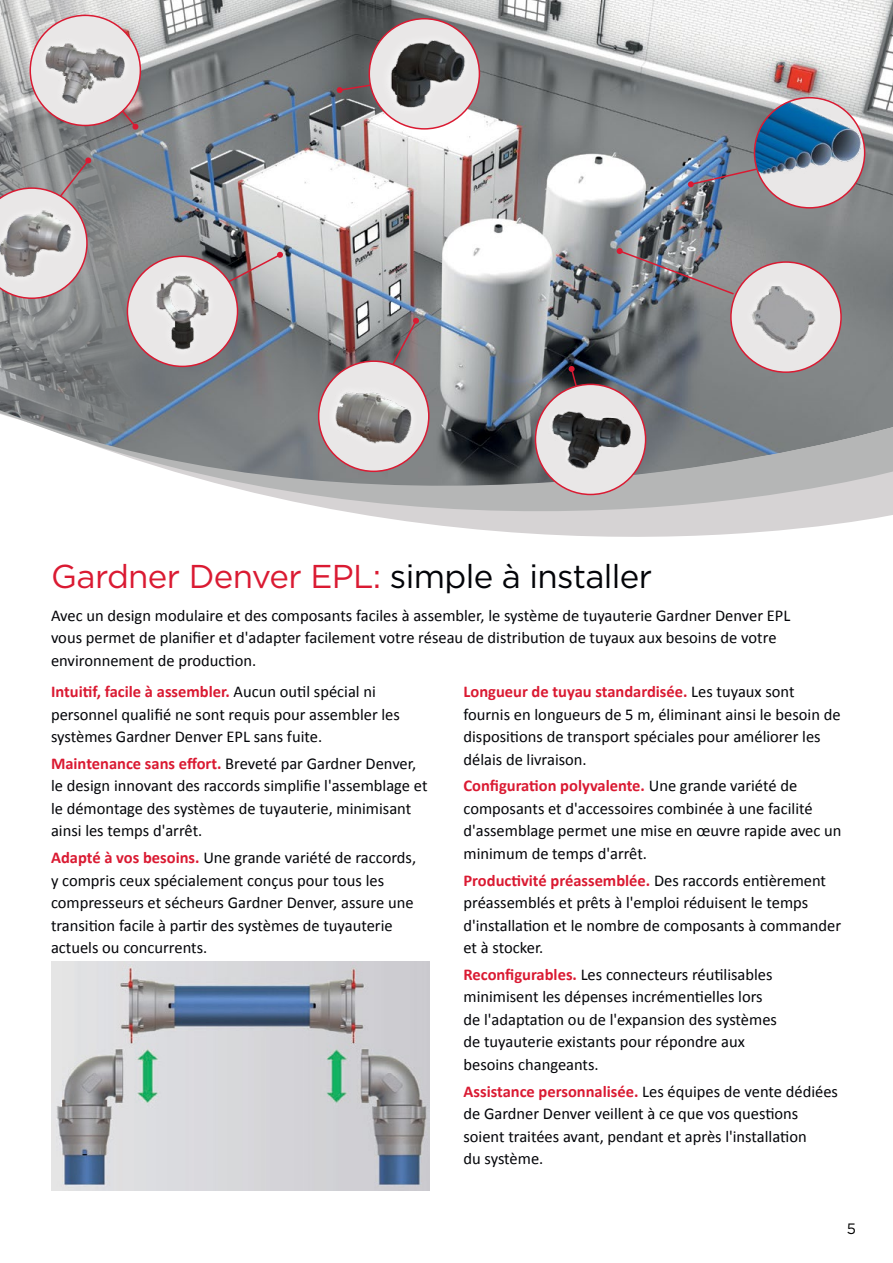
<style>
.page{position:relative;width:893px;height:1263px;background:#fff}
.page>*{position:absolute;margin:0;border:0;box-sizing:border-box;transform-origin:0 0}
.t1{font:33px "Gotham";letter-spacing:-.02em;color:#da1a32}
.t2{font:16.5px/22.5px "Calibri";color:#030408}
.t3{font:15px "Gotham";color:#000}
.s1{color:#030408}
.s2{font-weight:700;color:#da1a32}
</style>
<div class="page">
<img style="left:0;top:0;width:893px;height:247px">
<svg style="left:30px;top:247px;width:863px;height:290px;background:#9c9ea1"></svg>
<div style="left:731px;top:262px;width:110px;height:110px;background:#e9e7e7;border-radius:50%"></div>
<div style="left:730px;top:261px;width:112px;height:112px;border:2px solid #da1a32;border-radius:50%"></div>
<div style="left:127px;top:256px;width:111px;height:110px;background:#e9e7e7;border-radius:50%"></div>
<div style="left:127px;top:255px;width:111px;height:112px;border:2px solid #da1a32;border-radius:50%"></div>
<svg style="left:115px;top:102px;width:23px;height:28px"></svg>
<svg style="left:336px;top:83px;width:36px;height:10px"></svg>
<svg style="left:227px;top:252px;width:56px;height:32px;background:#9b8b8d"></svg>
<svg style="left:391px;top:318px;width:28px;height:49px"></svg>
<svg style="left:569px;top:366px;width:10px;height:22px"></svg>
<img style="left:617px;top:248px;width:118px;height:48px">
<svg style="left:688px;top:165px;width:77px;height:22px;background:#7b7e94"></svg>
<div style="left:149px;top:267px;width:67px;height:89px;background:#e9e7e7"></div>
<img style="left:156px;top:275px;width:53px;height:75px">
<div style="left:744px;top:277px;width:78px;height:80px;background:#e9e7e7"></div>
<img style="left:744px;top:282px;width:71px;height:70px">
<div style="left:319px;top:361px;width:110px;height:110px;background:#e9e7e7;border-radius:50%"></div>
<div style="left:318px;top:360px;width:111px;height:112px;border:2px solid #da1a32;border-radius:50%"></div>
<div style="left:327px;top:383px;width:91px;height:66px;background:#e9e7e7"></div>
<img style="left:328px;top:385px;width:84px;height:62px">
<div style="left:535px;top:384px;width:111px;height:110px;background:#e9e7e7;border-radius:50%"></div>
<div style="left:535px;top:384px;width:111px;height:111px;border:2px solid #da1a32;border-radius:50%"></div>
<img style="left:548px;top:406px;width:85px;height:63px">
<div style="left:754px;top:98px;width:111px;height:110px;background:#e9e7e7;border-radius:50%"></div>
<svg style="left:754px;top:100px;width:108px;height:76px"></svg>
<img style="left:754px;top:102px;width:107px;height:73px">
<div style="left:754px;top:97px;width:111px;height:112px;border:2px solid #da1a32;border-radius:50%"></div>
<div style="left:369px;top:19px;width:110px;height:110px;background:#e9e7e7;border-radius:50%"></div>
<div style="left:369px;top:18px;width:111px;height:112px;border:2px solid #da1a32;border-radius:50%"></div>
<svg style="left:380px;top:31px;width:93px;height:86px"></svg>
<img style="left:386px;top:34px;width:84px;height:79px">
<svg style="left:30px;top:157px;width:61px;height:142px;background:#a59b9d"></svg>
<svg style="left:30px;top:204px;width:49px;height:80px"></svg>
<img style="left:30px;top:208px;width:46px;height:71px">
<div style="left:30px;top:15px;width:110px;height:110px;background:#e9e7e7;border-radius:50%"></div>
<div style="left:30px;top:15px;width:111px;height:111px;border:2px solid #da1a32;border-radius:50%"></div>
<svg style="left:37px;top:36px;width:95px;height:74px"></svg>
<img style="left:41px;top:39px;width:89px;height:67px">
<img style="left:0;top:119px;width:30px;height:304px">
<img style="left:51px;top:961px;width:378px;height:230px">
<h1 class="t1" style="left:51px;top:555px;width:603px">Gardner Denver EPL: <span class="s1">simple à installer</span></h1>
<p class="t2" style="left:51px;top:603px;width:741px">Avec un design modulaire et des composants faciles à assembler, le système de tuyauterie Gardner Denver EPL vous permet de planifier et d'adapter facilement votre réseau de distribution de tuyaux aux besoins de votre environnement de production.</p>
<p class="t2" style="left:51px;top:680px;width:350px"><span class="s2">Intuitif, facile à assembler.</span> Aucun outil spécial ni personnel qualifié ne sont requis pour assembler les systèmes Gardner Denver EPL sans fuite.</p>
<p class="t2" style="left:51px;top:752px;width:378px"><span class="s2">Maintenance sans effort.</span> Breveté par Gardner Denver, le design innovant des raccords simplifie l'assemblage et le démontage des systèmes de tuyauterie, minimisant ainsi les temps d'arrêt.</p>
<p class="t2" style="left:51px;top:846px;width:367px"><span class="s2">Adapté à vos besoins.</span> Une grande variété de raccords, y compris ceux spécialement conçus pour tous les compresseurs et sécheurs Gardner Denver, assure une transition facile à partir des systèmes de tuyauterie actuels ou concurrents.</p>
<p class="t2" style="left:463px;top:680px;width:379px"><span class="s2">Longueur de tuyau standardisée.</span> Les tuyaux sont fournis en longueurs de 5 m, éliminant ainsi le besoin de dispositions de transport spéciales pour améliorer les délais de livraison.</p>
<p class="t2" style="left:463px;top:774px;width:380px"><span class="s2">Configuration polyvalente.</span> Une grande variété de composants et d'accessoires combinée à une facilité d'assemblage permet une mise en œuvre rapide avec un minimum de temps d'arrêt.</p>
<p class="t2" style="left:463px;top:868px;width:379px"><span class="s2">Productivité préassemblée.</span> Des raccords entièrement préassemblés et prêts à l'emploi réduisent le temps d'installation et le nombre de composants à commander et à stocker.</p>
<p class="t2" style="left:463px;top:963px;width:315px"><span class="s2">Reconfigurables.</span> Les connecteurs réutilisables minimisent les dépenses incrémentielles lors de l'adaptation ou de l'expansion des systèmes de tuyauterie existants pour répondre aux besoins changeants.</p>
<p class="t2" style="left:463px;top:1079px;width:376px"><span class="s2">Assistance personnalisée.</span> Les équipes de vente dédiées de Gardner Denver veillent à ce que vos questions soient traitées avant, pendant et après l'installation<br>du système.</p>
<p class="t3" style="left:847px;top:1219px;width:11px">5</p>
</div>
